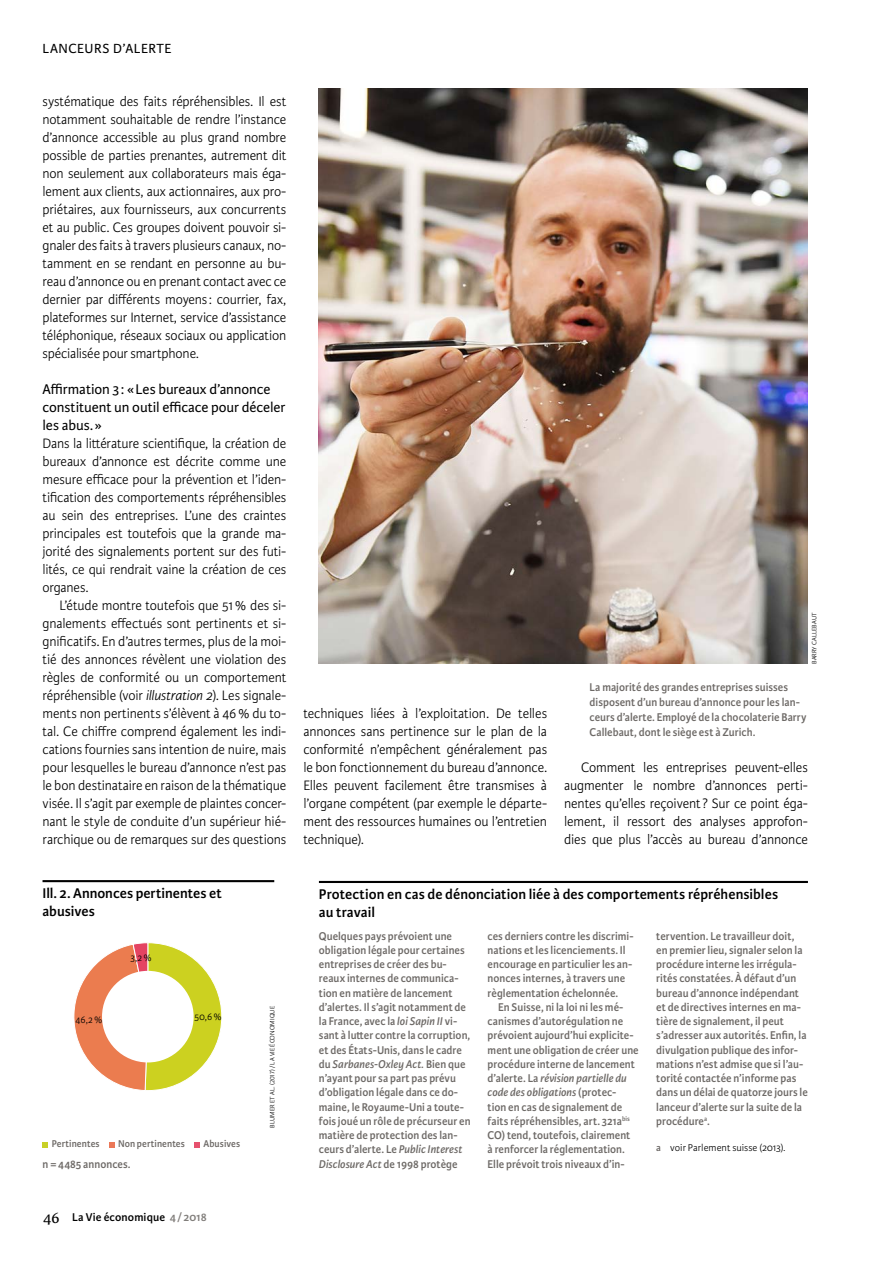
<style>
.page{position:relative;width:893px;height:1263px;background:#fff}
.page>*{position:absolute;margin:0;border:0;box-sizing:border-box;transform-origin:0 0}
.t1{font:600 15px/18px "Karmina Sans";letter-spacing:.005em;color:#000}
.t2{font:15px/18px "Karmina Sans";letter-spacing:-.005em;color:#000}
.t3{font:300 14.55px/18px "Karmina Sans";letter-spacing:-.01em;color:#000;text-align:justify;scale:.96 1}
.t4{font:14.1px "Karmina Sans";letter-spacing:.04em;color:#000}
.t5{font:600 12px/14.2px "Karmina Sans";letter-spacing:.005em;color:#6d6966;scale:.95 1}
.t6{font:600 12px "Karmina Sans";letter-spacing:.01em;color:#000}
.t7{font:600 10.5px "Karmina Sans";letter-spacing:.01em;color:#6d6966;scale:.95 1}
.t8{font:300 10.5px "Karmina Sans";color:#000}
.t9{font:300 10.5px "Karmina Sans";color:#000;scale:.95 1}
.t10{font:300 6.75px "Karmina Sans";letter-spacing:.01em;color:#000}
.s1{font-style:italic}
.s2{font-family:"Karmina";font-weight:400;font-size:16.5px}
.s3{color:#817e7b}
.s4{font-weight:600;color:#6d6966}
</style>
<div class="page">
<img style="left:319px;top:88px;width:489px;height:576px">
<hr style="left:319px;top:881px;width:489px;height:2px;background:#000">
<hr style="left:43px;top:880px;width:231px;height:2px;background:#000">
<svg style="left:43px;top:1142px;width:5px;height:5px"></svg>
<svg style="left:109px;top:1142px;width:5px;height:5px"></svg>
<svg style="left:194px;top:1142px;width:6px;height:5px"></svg>
<svg style="left:74px;top:942px;width:148px;height:149px"></svg>
<div style="left:102px;top:971px;width:92px;height:91px;background:#fff;border-radius:50%"></div>
<p class="t4" style="left:43px;top:41px;width:130px">LANCEURS D’ALERTE</p>
<p class="t3" style="left:43px;top:93px;width:255px">systématique des faits répréhensibles. Il est notamment souhaitable de rendre l’instance d’annonce accessible au plus grand nombre possible de parties prenantes, autrement dit non seulement aux collaborateurs mais éga&shy;lement aux clients, aux actionnaires, aux pro&shy;priétaires, aux fournisseurs, aux concurrents et au public. Ces groupes doivent pouvoir si&shy;gnaler des faits à travers plusieurs canaux, no&shy;tamment en se rendant en personne au bu&shy;reau d’annonce ou en prenant contact avec ce dernier par différents moyens: courrier, fax, plateformes sur Internet, service d’assistance téléphonique, réseaux sociaux ou application spécialisée pour smartphone.</p>
<p class="t2" style="left:43px;top:380px;width:244px">Affirmation 3: «Les bureaux d’annonce constituent un outil efficace pour déceler les abus.»</p>
<p class="t3" style="left:43px;top:435px;width:255px">Dans la littérature scientifique, la création de bureaux d’annonce est décrite comme une mesure efficace pour la prévention et l’iden&shy;tification des comportements répréhensibles au sein des entreprises. L’une des craintes principales est toutefois que la grande ma&shy;jorité des signalements portent sur des futi&shy;lités, ce qui rendrait vaine la création de ces organes.</p>
<p class="t3" style="left:43px;top:597px;width:255px;text-indent:17px">L’étude montre toutefois que 51% des si&shy;gnalements effectués sont pertinents et si&shy;gnificatifs. En d’autres termes, plus de la moi&shy;tié des annonces révèlent une violation des règles de conformité ou un comportement répréhensible (voir <span class="s1">illustration 2</span>). Les signale&shy;ments non pertinents s’élèvent à 46% du to&shy;tal. Ce chiffre comprend également les indi&shy;cations fournies sans intention de nuire, mais pour lesquelles le bureau d’annonce n’est pas le bon destinataire en raison de la thématique visée. Il s’agit par exemple de plaintes concer&shy;nant le style de conduite d’un supérieur hié&shy;rarchique ou de remarques sur des questions</p>
<p class="t1" style="left:43px;top:884px;width:181px">Ill. 2. Annonces pertinentes et abusives</p>
<p class="t9" style="left:130px;top:952px;width:24px">3,2%</p>
<p class="t9" style="left:76px;top:1014px;width:30px">46,2%</p>
<p class="t9" style="left:195px;top:1011px;width:30px">50,6%</p>
<p class="t7" style="left:52px;top:1138px;width:52px">Pertinentes</p>
<p class="t7" style="left:118px;top:1138px;width:72px">Non pertinentes</p>
<p class="t7" style="left:203px;top:1138px;width:40px">Abusives</p>
<p class="t5" style="left:43px;top:1157px;width:94px">n = 4485 annonces.</p>
<p class="t6" style="left:43px;top:1210px;width:165px"><span class="s2">46</span> La Vie économique <span class="s3">4/2018</span></p>
<p class="t10" style="left:268px;top:1128px;width:123px;rotate:-90deg">BLUMER ET AL. (2017) / LA VIE ÉCONOMIQUE</p>
<p class="t3" style="left:303px;top:705px;width:255px">techniques liées à l’exploitation. De telles annonces sans pertinence sur le plan de la conformité n’empêchent généralement pas le bon fonctionnement du bureau d’annonce.<br>Elles peuvent facilement être transmises à l’organe compétent (par exemple le départe&shy;ment des ressources humaines ou l’entretien technique).</p>
<p class="t10" style="left:810px;top:664px;width:53px;rotate:-90deg">BARRY CALLEBAUT</p>
<p class="t5" style="left:590px;top:680px;width:230px;line-height:15px">La majorité des grandes entreprises suisses disposent d’un bureau d’annonce pour les lan&shy;ceurs d’alerte. Employé de la chocolaterie Barry Callebaut, dont le siège est à Zurich.</p>
<p class="t3" style="left:564px;top:759px;width:255px;text-indent:17px">Comment les entreprises peuvent-elles augmenter le nombre d’annonces perti&shy;nentes qu’elles reçoivent ? Sur ce point éga&shy;lement, il ressort des analyses approfon&shy;dies que plus l’accès au bureau d’annonce</p>
<p class="t1" style="left:319px;top:885px;width:461px">Protection en cas de dénonciation liée à des comportements répréhensibles au travail</p>
<p class="t5" style="left:319px;top:929px;width:161px">Quelques pays prévoient une obligation légale pour certaines entreprises de créer des bu&shy;reaux internes de communica&shy;tion en matière de lancement d’alertes. Il s’agit notamment de la France, avec la <span class="s1">loi Sapin II</span> vi&shy;sant à lutter contre la corruption, et des États-Unis, dans le cadre du <span class="s1">Sarbanes-Oxley Act.</span> Bien que n’ayant pour sa part pas prévu d’obligation légale dans ce do&shy;maine, le Royaume-Uni a toute&shy;fois joué un rôle de précurseur en matière de protection des lan&shy;ceurs d’alerte. Le <span class="s1">Public Interest<br>Disclosure Act</span> de 1998 protège</p>
<p class="t5" style="left:488px;top:929px;width:155px">ces derniers contre les discrimi&shy;nations et les licenciements. Il encourage en particulier les an&shy;nonces internes, à travers une règlementation échelonnée.</p>
<p class="t5" style="left:656px;top:929px;width:161px">tervention. Le travailleur doit, en premier lieu, signaler selon la procédure interne les irrégula&shy;rités constatées. À défaut d’un bureau d’annonce indépendant et de directives internes en ma&shy;tière de signalement, il peut s’adresser aux autorités. Enfin, la divulgation publique des infor&shy;mations n’est admise que si l’au&shy;torité contactée n’informe pas dans un délai de quatorze jours le lanceur d’alerte sur la suite de la procédure<sup>a</sup>.</p>
<p class="t8" style="left:656px;top:1142px;width:131px"><span class="s4">a</span> voir Parlement suisse (2013).</p>
<p class="t5" style="left:488px;top:1000px;width:161px;text-indent:11px">En Suisse, ni la loi ni les mé&shy;canismes d’autorégulation ne prévoient aujourd’hui explicite&shy;ment une obligation de créer une procédure interne de lancement d’alerte. La <span class="s1">révision partielle du code des obligations</span> (protec-<br>tion en cas de signalement de faits répréhensibles, art. 321a<sup>bis<br></sup>CO) tend, toutefois, clairement<br>à renforcer la réglementation.<br>Elle prévoit trois niveaux d’in-</p>
</div>
